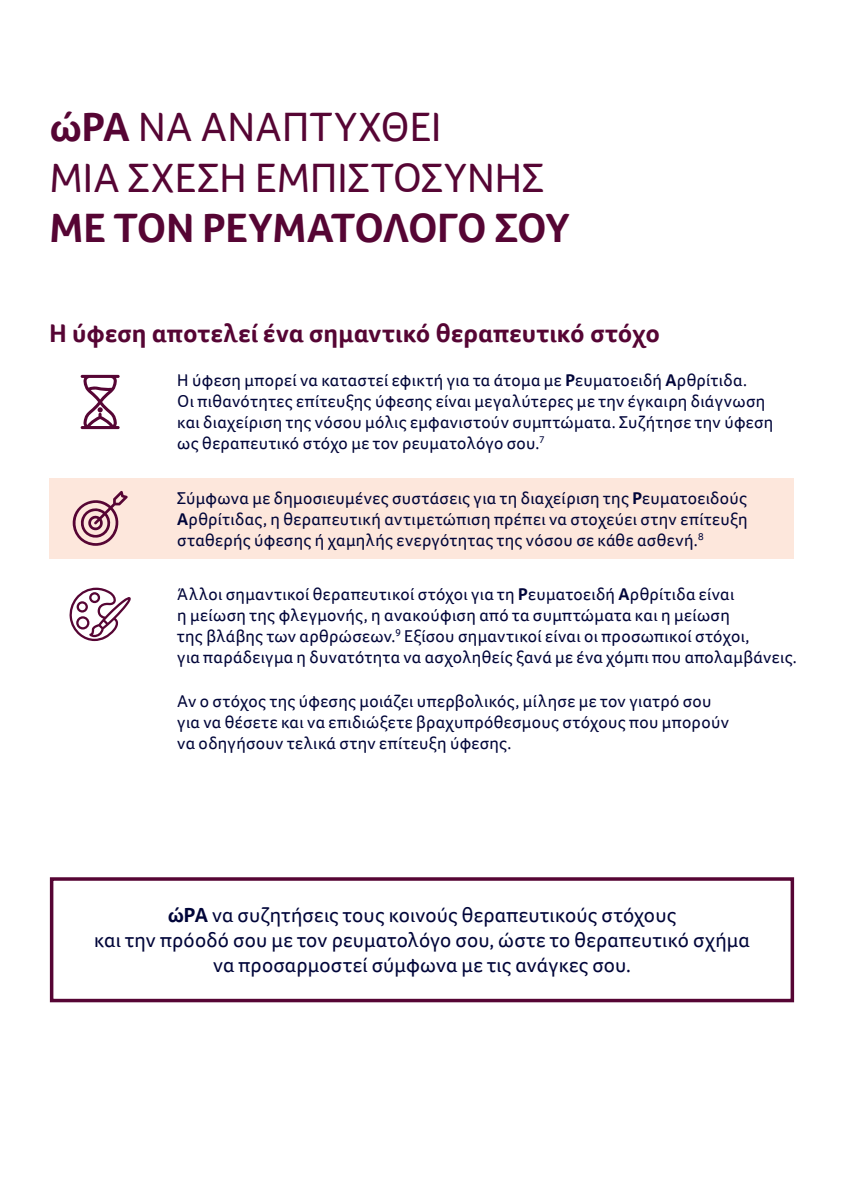
<style>
.page{position:relative;width:844px;height:1191px;background:#fff}
.page>*{position:absolute;margin:0;border:0;box-sizing:border-box;transform-origin:0 0}
.Headline_-_white{font:42px/50.4px "Foco";letter-spacing:.005em;color:#560534}
.Body_-_Keyline{font:700 26.25px "Foco";letter-spacing:.01em;color:#560534}
.Body_-_Keyline-2{font:21px/25.2px "Foco";letter-spacing:.01em;color:#000539;text-align:center}
.Body_-_Keyline-3{font:17.5px/21px "Foco";letter-spacing:.02em;color:#000539}
.s1{font-weight:700}
</style>
<div class="page">
<div style="left:50px;top:877px;width:743px;height:125px;border:4px solid #560534"></div>
<div style="left:50px;top:478px;width:744px;height:81px;background:#fde7dc"></div>
<svg style="left:81px;top:375px;width:39px;height:54px"></svg>
<svg style="left:72px;top:491px;width:56px;height:55px"></svg>
<svg style="left:69px;top:587px;width:62px;height:54px"></svg>
<p class="Headline_-_white" style="left:50px;top:101px;width:521px"><span class="s1">ώΡΑ</span> ΝΑ ΑΝΑΠΤΥΧΘΕΊ<br>ΜΙΑ ΣΧΈΣΗ ΕΜΠΙΣΤΟΣΎΝΗΣ<br><span class="s1">ΜΕ ΤΟΝ ΡΕΥΜΑΤΟΛΌΓΟ ΣΟΥ</span></p>
<p class="Body_-_Keyline" style="left:50px;top:315px;width:611px">Η ύφεση αποτελεί ένα σημαντικό θεραπευτικό στόχο</p>
<p class="Body_-_Keyline-3" style="left:177px;top:369px;width:597px">Η ύφεση μπορεί να καταστεί εφικτή για τα άτομα με <span class="s1">Ρ</span>ευματοειδή <span class="s1">Α</span>ρθρίτιδα.<br>Οι πιθανότητες επίτευξης ύφεσης είναι μεγαλύτερες με την έγκαιρη διάγνωση και διαχείριση της νόσου μόλις εμφανιστούν συμπτώματα. Συζήτησε την ύφεση ως θεραπευτικό στόχο με τον ρευματολόγο σου.<sup>7</sup></p>
<p class="Body_-_Keyline-3" style="left:177px;top:487px;width:571px;text-align:justify">Σύμφωνα με δημοσιευμένες συστάσεις για τη διαχείριση της <span class="s1">Ρ</span>ευματοειδούς <span class="s1">Α</span>ρθρίτιδας, η θεραπευτική αντιμετώπιση πρέπει να στοχεύει στην επίτευξη σταθερής ύφεσης ή χαμηλής ενεργότητας της νόσου σε κάθε ασθενή.<sup>8</sup></p>
<p class="Body_-_Keyline-3" style="left:177px;top:583px;width:621px">Άλλοι σημαντικοί θεραπευτικοί στόχοι για τη <span class="s1">Ρ</span>ευματοειδή <span class="s1">Α</span>ρθρίτιδα είναι<br>η μείωση της φλεγμονής, η ανακούφιση από τα συμπτώματα και η μείωση<br>της βλάβης των αρθρώσεων.<sup>9</sup> Εξίσου σημαντικοί είναι οι προσωπικοί στόχοι,<br>για παράδειγμα η δυνατότητα να ασχοληθείς ξανά με ένα χόμπι που απολαμβάνεις.</p>
<p class="Body_-_Keyline-3" style="left:177px;top:690px;width:553px">Αν ο στόχος της ύφεσης μοιάζει υπερβολικός, μίλησε με τον γιατρό σου για να θέσετε και να επιδιώξετε βραχυπρόθεσμους στόχους που μπορούν να οδηγήσουν τελικά στην επίτευξη ύφεσης.</p>
<p class="Body_-_Keyline-2" style="left:94px;top:902px;width:657px"><span class="s1">ώΡΑ</span> να συζητήσεις τους κοινούς θεραπευτικούς στόχους<br>και την πρόοδό σου με τον ρευματολόγο σου, ώστε το θεραπευτικό σχήμα να προσαρμοστεί σύμφωνα με τις ανάγκες σου.</p>
</div>
